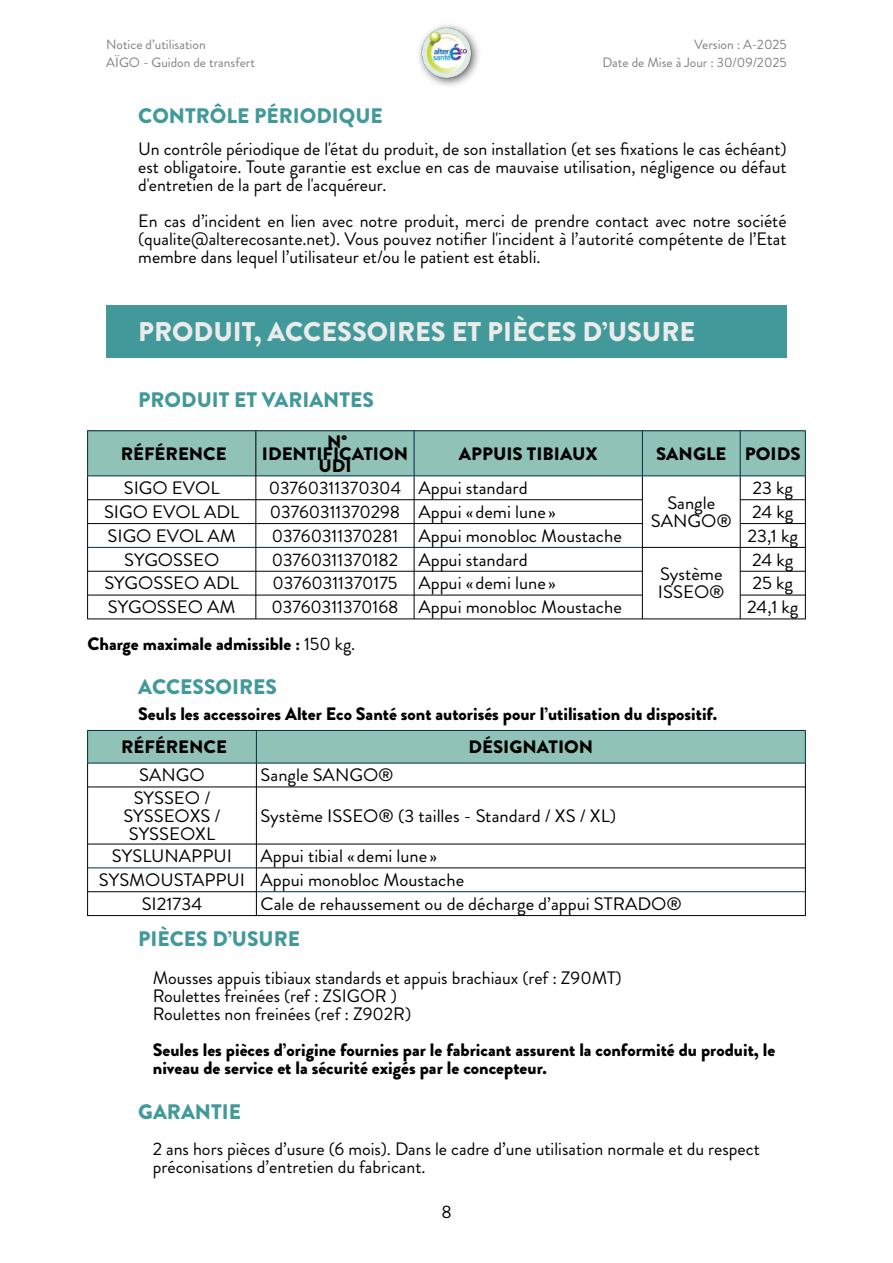
<style>
.page{position:relative;width:893px;height:1263px;background:#fff}
.page>*{position:absolute;margin:0;border:0;box-sizing:border-box;transform-origin:0 0}
.t1{font:900 27px "Brandon Grotesque";color:#ebebeb}
.t2{font:900 21px "Brandon Grotesque";color:#42999a}
.t3{font:18px/18px "Brandon Grotesque";color:#000}
.t4{font:900 18px/18px "Brandon Grotesque";color:#000}
.t5{font:13.5px/18px "Brandon Grotesque";color:#808080;text-align:right}
.s1{font-weight:400}
</style>
<div class="page">
<img style="left:418px;top:24px;width:61px;height:62px">
<div style="left:106px;top:305px;width:681px;height:53px;background:#42999a"></div>
<div style="left:88px;top:431px;width:717px;height:45px;background:#91c2b7"></div>
<svg style="left:88px;top:476px;width:717px;height:47px"></svg>
<svg style="left:88px;top:523px;width:717px;height:95px"></svg>
<hr style="left:255px;top:431px;width:1px;height:188px;background:#000">
<hr style="left:87px;top:476px;width:1px;height:143px;background:#000">
<hr style="left:414px;top:476px;width:1px;height:143px;background:#000">
<hr style="left:642px;top:476px;width:1px;height:143px;background:#000">
<hr style="left:740px;top:476px;width:1px;height:143px;background:#000">
<hr style="left:805px;top:476px;width:1px;height:143px;background:#000">
<hr style="left:87px;top:430px;width:1px;height:46px;background:#00313f">
<hr style="left:805px;top:430px;width:1px;height:46px;background:#00313f">
<hr style="left:414px;top:431px;width:1px;height:45px;background:#00313f">
<hr style="left:642px;top:431px;width:1px;height:45px;background:#00313f">
<hr style="left:740px;top:431px;width:1px;height:45px;background:#00313f">
<hr style="left:88px;top:499px;width:554px;height:1px;background:#000">
<hr style="left:740px;top:499px;width:65px;height:1px;background:#000">
<hr style="left:88px;top:523px;width:554px;height:1px;background:#000">
<hr style="left:740px;top:523px;width:65px;height:1px;background:#000">
<hr style="left:642px;top:547px;width:163px;height:1px;background:#000">
<hr style="left:88px;top:571px;width:554px;height:1px;background:#000">
<hr style="left:740px;top:571px;width:65px;height:1px;background:#000">
<hr style="left:88px;top:595px;width:554px;height:1px;background:#000">
<hr style="left:740px;top:595px;width:65px;height:1px;background:#000">
<hr style="left:88px;top:618px;width:717px;height:1px;background:#000">
<hr style="left:88px;top:430px;width:717px;height:1px;background:#00313f">
<hr style="left:88px;top:475px;width:717px;height:1px;background:#00313f">
<hr style="left:88px;top:547px;width:554px;height:1px;background:#00313f">
<div style="left:88px;top:730px;width:717px;height:33px;background:#91c2b7"></div>
<svg style="left:88px;top:764px;width:717px;height:151px"></svg>
<svg style="left:88px;top:845px;width:717px;height:46px"></svg>
<hr style="left:87px;top:763px;width:1px;height:153px;background:#000">
<hr style="left:256px;top:763px;width:1px;height:152px;background:#000">
<hr style="left:805px;top:763px;width:1px;height:153px;background:#000">
<hr style="left:87px;top:730px;width:1px;height:33px;background:#00313f">
<hr style="left:805px;top:730px;width:1px;height:33px;background:#00313f">
<hr style="left:256px;top:730px;width:1px;height:33px;background:#00313f">
<hr style="left:88px;top:786px;width:717px;height:1px;background:#000">
<hr style="left:88px;top:844px;width:717px;height:1px;background:#000">
<hr style="left:256px;top:867px;width:549px;height:1px;background:#000">
<hr style="left:88px;top:891px;width:168px;height:1px;background:#000">
<hr style="left:88px;top:915px;width:717px;height:1px;background:#000">
<hr style="left:88px;top:730px;width:717px;height:1px;background:#00313f">
<hr style="left:88px;top:763px;width:717px;height:1px;background:#00313f">
<hr style="left:88px;top:867px;width:168px;height:1px;background:#00313f">
<hr style="left:257px;top:891px;width:548px;height:1px;background:#00313f">
<p class="t5" style="left:106px;top:36px;width:150px;text-align:left">Notice d’utilisation<br>AÏGO - Guidon de transfert</p>
<p class="t2" style="left:138px;top:103px;width:246px">CONTRÔLE PÉRIODIQUE</p>
<p class="t5" style="left:602px;top:36px;width:186px">Version : A-2025<br>Date de Mise à Jour : 30/09/2025</p>
<p class="t3" style="left:138px;top:140px;width:650px;text-align:justify">Un contrôle périodique de l'état du produit, de son installation (et ses fixations le cas échéant) est obligatoire. Toute garantie est exclue en cas de mauvaise utilisation, négligence ou défaut d'entretien de la part de l'acquéreur.</p>
<p class="t3" style="left:138px;top:212px;width:650px;text-align:justify">En cas d’incident en lien avec notre produit, merci de prendre contact avec notre société (qualite@alterecosante.net). Vous pouvez notifier l'incident à l’autorité compétente de l’Etat membre dans lequel l’utilisateur et/ou le patient est établi.</p>
<h1 class="t1" style="left:138px;top:316px;width:559px">PRODUIT, ACCESSOIRES ET PIÈCES D’USURE</h1>
<p class="t2" style="left:138px;top:387px;width:237px">PRODUIT ET VARIANTES</p>
<p class="t4" style="left:121px;top:445px;width:107px">RÉFÉRENCE</p>
<p class="t4" style="left:327px;top:433px;width:21px">N°</p>
<p class="t4" style="left:262px;top:445px;width:148px">IDENTIFICATION</p>
<p class="t4" style="left:318px;top:457px;width:35px">UDI</p>
<p class="t4" style="left:459px;top:445px;width:140px">APPUIS TIBIAUX</p>
<p class="t4" style="left:656px;top:445px;width:146px">SANGLE POIDS</p>
<p class="t3" style="left:124px;top:480px;width:97px">SIGO EVOL</p>
<p class="t3" style="left:269px;top:480px;width:260px">03760311370304 Appui standard</p>
<p class="t3" style="left:752px;top:480px;width:42px">23 kg</p>
<p class="t3" style="left:651px;top:494px;width:82px;text-align:center">Sangle<br>SANGO®</p>
<p class="t3" style="left:104px;top:503px;width:137px">SIGO EVOL ADL</p>
<p class="t3" style="left:270px;top:503px;width:287px">03760311370298 Appui «demi lune»</p>
<p class="t3" style="left:752px;top:503px;width:43px">24 kg</p>
<p class="t3" style="left:108px;top:527px;width:130px">SIGO EVOL AM</p>
<p class="t3" style="left:272px;top:527px;width:352px">03760311370281 Appui monobloc Moustache</p>
<p class="t3" style="left:747px;top:527px;width:52px">23,1 kg</p>
<p class="t3" style="left:124px;top:551px;width:97px">SYGOSSEO</p>
<p class="t3" style="left:272px;top:551px;width:257px">03760311370182 Appui standard</p>
<p class="t3" style="left:658px;top:566px;width:68px">Système<br>ISSEO®</p>
<p class="t3" style="left:752px;top:551px;width:43px">24 kg</p>
<p class="t3" style="left:104px;top:575px;width:136px">SYGOSSEO ADL</p>
<p class="t3" style="left:272px;top:575px;width:285px">03760311370175 Appui «demi lune»</p>
<p class="t3" style="left:752px;top:575px;width:42px">25 kg</p>
<p class="t3" style="left:108px;top:599px;width:129px">SYGOSSEO AM</p>
<p class="t3" style="left:271px;top:599px;width:352px">03760311370168 Appui monobloc Moustache</p>
<p class="t3" style="left:747px;top:599px;width:53px">24,1 kg</p>
<p class="t4" style="left:88px;top:635px;width:269px">Charge maximale admissible : <span class="s1">150 kg.</span></p>
<p class="t2" style="left:138px;top:675px;width:140px">ACCESSOIRES</p>
<p class="t4" style="left:138px;top:705px;width:580px">Seuls les accessoires Alter Eco Santé sont autorisés pour l’utilisation du dispositif.</p>
<p class="t4" style="left:121px;top:738px;width:107px">RÉFÉRENCE</p>
<p class="t4" style="left:468px;top:738px;width:126px">DÉSIGNATION</p>
<p class="t3" style="left:139px;top:767px;width:67px">SANGO</p>
<p class="t3" style="left:261px;top:767px;width:135px">Sangle SANGO®</p>
<p class="t3" style="left:123px;top:789px;width:99px;text-align:center">SYSSEO /<br>SYSSEOXS /<br>SYSSEOXL</p>
<p class="t3" style="left:261px;top:807px;width:357px">Système ISSEO® (3 tailles - Standard / XS / XL)</p>
<p class="t3" style="left:112px;top:848px;width:122px">SYSLUNAPPUI</p>
<p class="t3" style="left:261px;top:848px;width:178px">Appui tibial «demi lune»</p>
<p class="t3" style="left:99px;top:872px;width:367px">SYSMOUSTAPPUI Appui monobloc Moustache</p>
<p class="t3" style="left:142px;top:895px;width:62px">SI21734</p>
<p class="t3" style="left:261px;top:895px;width:423px">Cale de rehaussement ou de décharge d’appui STRADO®</p>
<p class="t2" style="left:138px;top:926px;width:163px">PIÈCES D’USURE</p>
<p class="t3" style="left:153px;top:970px;width:470px">Mousses appuis tibiaux standards et appuis brachiaux (ref : Z90MT)<br>Roulettes freinées (ref : ZSIGOR )<br>Roulettes non freinées (ref : Z902R)</p>
<p class="t4" style="left:153px;top:1042px;width:624px">Seules les pièces d’origine fournies par le fabricant assurent la conformité du produit, le niveau de service et la sécurité exigés par le concepteur.</p>
<p class="t2" style="left:138px;top:1099px;width:104px">GARANTIE</p>
<p class="t3" style="left:153px;top:1140px;width:608px">2 ans hors pièces d’usure (6 mois). Dans le cadre d’une utilisation normale et du respect préconisations d’entretien du fabricant.</p>
<p class="t3" style="left:441px;top:1203px;width:12px">8</p>
</div>
